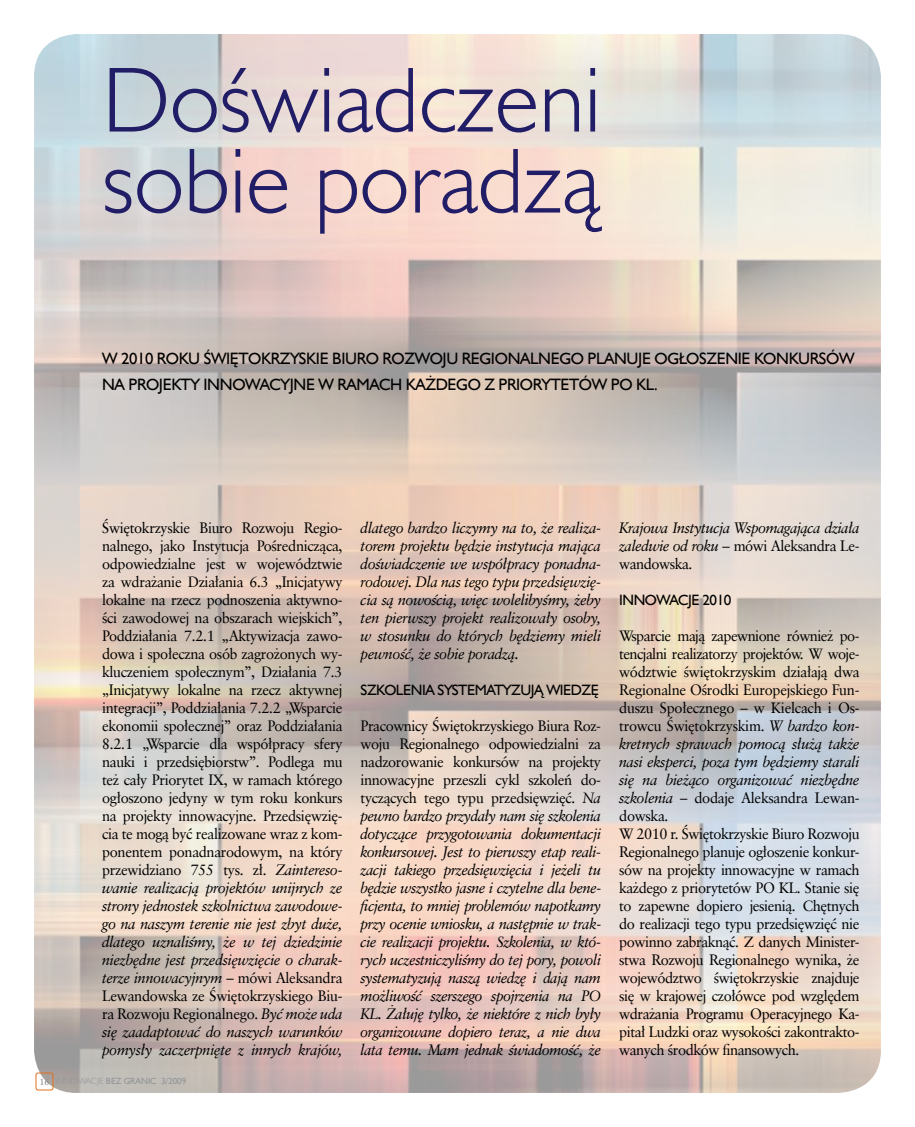
<style>
.page{position:relative;width:915px;height:1127px;background:#fff}
.page>*{position:absolute;margin:0;border:0;box-sizing:border-box;transform-origin:0 0}
.t1{font:93px/81px "Humanst 521 Lt EU";color:#221d67}
.t2{font:16.5px "Humanst 521 EU";letter-spacing:-.02em;color:#000}
.t3{font:15px/18px "Class Garmnd EU";letter-spacing:-.03em;color:#000;text-align:justify}
.t4{font:italic 15px/18px "Class Garmnd EU";letter-spacing:-.03em;color:#000;text-align:justify}
.t5{font:15px "Humanst 521 EU";letter-spacing:-.03em;color:#000}
.t6{font:9px "Humanst 521 Lt EU";color:#939598}
.t7{font:9px "Humanst 521 EU";color:#939598}
.s1{font-style:italic}
.s2{font-style:normal}
.s3{font-family:"Class Garmnd EU";color:#808285}
.s4{font-family:"Humanst 521 EU"}
</style>
<div class="page">
<img style="left:34px;top:34px;width:846px;height:1059px">
<div style="left:36px;top:1073px;width:17px;height:17px;border:1px solid #e36f1e;border-radius:2px"></div>
<h1 class="t1" style="left:102px;top:58px;width:501px">Doświadczeni sobie poradzą</h1>
<p class="t2" style="left:102px;top:348px;width:66px">W 2010 ROKU</p>
<p class="t2" style="left:204px;top:348px;width:18px">ŚWIĘTOKRZYSKIE</p>
<p class="t2" style="left:332px;top:348px;width:11px">BIURO</p>
<p class="t2" style="left:382px;top:348px;width:12px">ROZWOJU</p>
<p class="t2" style="left:462px;top:348px;width:12px">REGIONALNEGO</p>
<p class="t2" style="left:587px;top:348px;width:10px">PLANUJE</p>
<p class="t2" style="left:654px;top:348px;width:11px">OGŁOSZENIE</p>
<p class="t2" style="left:753px;top:348px;width:13px">KONKURSÓW</p>
<p class="t2" style="left:102px;top:374px;width:37px">NA PROJEKTY</p>
<p class="t2" style="left:203px;top:374px;width:11px">INNOWACYJNE</p>
<p class="t2" style="left:318px;top:374px;width:31px">W RAMACH</p>
<p class="t2" style="left:405px;top:374px;width:42px">KAŻDEGO</p>
<p class="t2" style="left:484px;top:374px;width:25px">Z PRIORYTETÓW</p>
<p class="t2" style="left:610px;top:374px;width:49px">PO KL.</p>
<p class="t3" style="left:102px;top:518px;width:242px">Świętokrzyskie Biuro Rozwoju Regio&shy;nalnego, jako Instytucja Pośrednicząca, odpowiedzialne jest w województwie za wdrażanie Działania 6.3 „Inicjatywy lokalne na rzecz podnoszenia aktywno&shy;ści zawodowej na obszarach wiejskich”, Poddziałania 7.2.1 „Aktywizacja zawo&shy;dowa i społeczna osób zagrożonych wy&shy;kluczeniem społecznym”, Działania 7.3 „Inicjatywy lokalne na rzecz aktywnej integracji”, Poddziałania 7.2.2 „Wsparcie ekonomii społecznej” oraz Poddziałania 8.2.1 „Wsparcie dla współpracy sfery nauki i przedsiębiorstw”. Podlega mu też cały Priorytet IX, w ramach którego ogłoszono jedyny w tym roku konkurs na projekty innowacyjne. Przedsięwzię&shy;cia te mogą być realizowane wraz z kom&shy;ponentem ponadnarodowym, na który przewidziano 755 tys. zł. <span class="s1">Zaintereso&shy;wanie realizacją projektów unijnych ze strony jednostek szkolnictwa zawodowe&shy;go na naszym terenie nie jest zbyt duże, dlatego uznaliśmy, że w tej dziedzinie niezbędne jest przedsięwzięcie o charak&shy;terze innowacyjnym</span> – mówi Aleksandra Lewandowska ze Świętokrzyskiego Biu&shy;ra Rozwoju Regionalnego. <span class="s1">Być może uda się zaadaptować do naszych warunków pomysły zaczerpnięte z innych krajów,</span></p>
<p class="t4" style="left:360px;top:518px;width:242px">dlatego bardzo liczymy na to, że realiza&shy;torem projektu będzie instytucja mająca doświadczenie we współpracy ponadna&shy;rodowej. Dla nas tego typu przedsięwzię&shy;cia są nowością, więc wolelibyśmy, żeby ten pierwszy projekt realizowały osoby, w stosunku do których będziemy mieli pewność, że sobie poradzą.</p>
<p class="t5" style="left:360px;top:680px;width:16px">SZKOLENIA</p>
<p class="t5" style="left:437px;top:680px;width:10px">SYSTEMATYZUJĄ</p>
<p class="t5" style="left:546px;top:680px;width:10px">WIEDZĘ</p>
<p class="t4" style="left:360px;top:716px;width:242px"><span class="s2">Pracownicy Świętokrzyskiego Biura Roz&shy;woju Regionalnego odpowiedzialni za nadzorowanie konkursów na projekty innowacyjne przeszli cykl szkoleń do&shy;tyczących tego typu przedsięwzięć.</span> Na pewno bardzo przydały nam się szkolenia dotyczące przygotowania dokumentacji konkursowej. Jest to pierwszy etap reali&shy;zacji takiego przedsięwzięcia i jeżeli tu będzie wszystko jasne i czytelne dla bene&shy;ficjenta, to mniej problemów napotkamy przy ocenie wniosku, a następnie w trak&shy;cie realizacji projektu. Szkolenia, w któ&shy;rych uczestniczyliśmy do tej pory, powoli systematyzują naszą wiedzę i dają nam możliwość szerszego spojrzenia na PO KL. Żałuję tylko, że niektóre z nich były organizowane dopiero teraz, a nie dwa lata temu. Mam jednak świadomość, że</p>
<p class="t6" style="left:39px;top:1076px;width:73px"><span class="s3">16</span> innowacje <span class="s4">BEZ</span></p>
<p class="t7" style="left:124px;top:1076px;width:7px">GRANIC</p>
<p class="t7" style="left:161px;top:1076px;width:27px">3/2009</p>
<p class="t4" style="left:619px;top:518px;width:242px">Krajowa Instytucja Wspomagająca działa zaledwie od roku <span class="s2">– mówi Aleksandra Le&shy;wandowska.</span></p>
<p class="t5" style="left:619px;top:590px;width:14px">INNOWACJE</p>
<p class="t5" style="left:702px;top:590px;width:30px">2010</p>
<p class="t3" style="left:619px;top:627px;width:242px;text-align:left">Wsparcie mają zapewnione również po&shy;tencjalni realizatorzy projektów. W woje&shy;wództwie świętokrzyskim działają dwa Regionalne Ośrodki Europejskiego Fun&shy;duszu Społecznego – w Kielcach i Os&shy;trowcu Świętokrzyskim. <span class="s1">W bardzo kon&shy;kretnych sprawach pomocą służą także nasi eksperci, poza tym będziemy starali się na bieżąco organizować niezbędne szkolenia</span> – dodaje Aleksandra Lewan&shy;dowska.<br>W 2010 r. Świętokrzyskie Biuro Rozwoju Regionalnego planuje ogłoszenie konkur&shy;sów na projekty innowacyjne w ramach każdego z priorytetów PO KL. Stanie się to zapewne dopiero jesienią. Chętnych do realizacji tego typu przedsięwzięć nie powinno zabraknąć. Z danych Minister&shy;stwa Rozwoju Regionalnego wynika, że województwo świętokrzyskie znajduje się w krajowej czołówce pod względem wdrażania Programu Operacyjnego Ka&shy;pitał Ludzki oraz wysokości zakontrakto&shy;wanych środków finansowych.</p>
</div>
